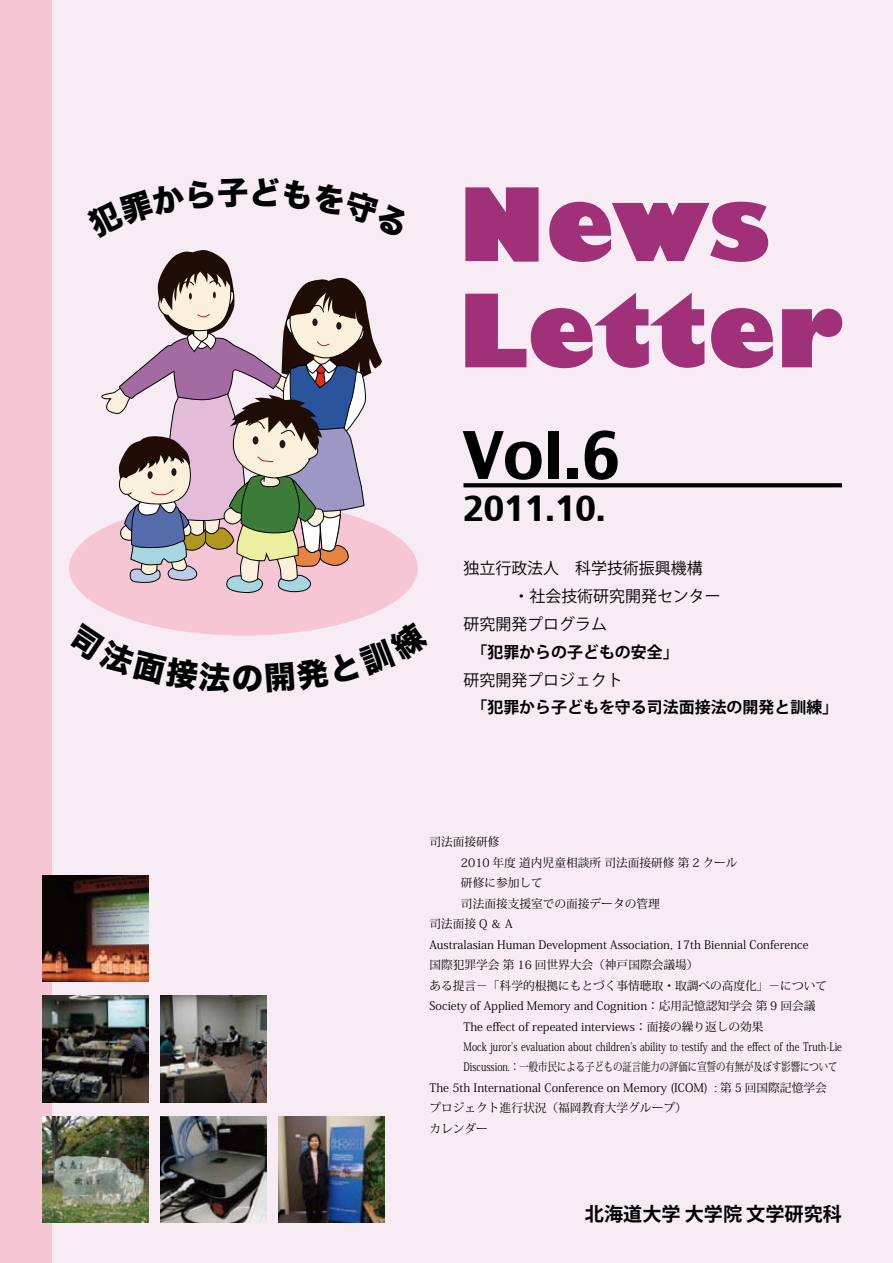
<style>
.page{position:relative;width:893px;height:1263px;background:#f7ecf4}
.page>*{position:absolute;margin:0;border:0;box-sizing:border-box;transform-origin:0 0}
.t1{font:800 98.85px/106.2px "Gill Sans";color:#a03179}
.t2{font:63.75px "Charcoal CY";color:#000}
.t3{font:34.05px "Charcoal CY";color:#000}
.t4{font:31.5px "Hira Kaku Std W8";color:#000}
.t5{font:700 19.2px "Koz Go Pro";color:#000}
.t6{font:15.9px "Koz Go Pro";color:#000}
.t7{font:700 15.9px "Koz Go Pro";color:#000}
.t8{font:11.7px "Koz Min Pro";color:#000}
.t9{font:11.7px "Koz Min Pro";color:#000;scale:.8 1}
</style>
<div class="page">
<div style="left:0;top:0;width:51px;height:1263px;background:#f7c6d5"></div>
<svg style="left:463px;top:483px;width:379px;height:4px;background:#090909"></svg>
<img style="left:161px;top:1116px;width:106px;height:106px">
<img style="left:43px;top:996px;width:106px;height:106px">
<img style="left:43px;top:875px;width:106px;height:106px">
<img style="left:279px;top:1116px;width:106px;height:107px">
<img style="left:43px;top:1116px;width:106px;height:106px">
<img style="left:161px;top:996px;width:106px;height:106px">
<svg style="left:69px;top:250px;width:349px;height:386px"></svg>
<h3 class="t4" style="left:232px;top:661px;width:33px">の</h3>
<h1 class="t1" style="left:458px;top:179px;width:386px">News<br>Letter</h1>
<h2 class="t2" style="left:463px;top:415px;width:158px">Vol.6</h2>
<h3 class="t3" style="left:463px;top:487px;width:144px">2011.10.</h3>
<h3 class="t6" style="left:463px;top:558px;width:241px">独立行政法人　科学技術振興機構</h3>
<h3 class="t6" style="left:513px;top:586px;width:209px">・社会技術研究開発センター</h3>
<h3 class="t6" style="left:463px;top:614px;width:145px">研究開発プログラム</h3>
<h3 class="t7" style="left:463px;top:642px;width:217px">　「犯罪からの子どもの安全」</h3>
<h3 class="t6" style="left:463px;top:669px;width:161px">研究開発プロジェクト</h3>
<h3 class="t7" style="left:463px;top:697px;width:376px">　「犯罪から子どもを守る司法面接法の開発と訓練」</h3>
<p class="t8" style="left:429px;top:834px;width:72px">司法面接研修</p>
<p class="t8" style="left:461px;top:854px;width:278px">2010 年度道内児童相談所司法面接研修第 2 クール</p>
<p class="t8" style="left:461px;top:875px;width:83px">研修に参加して</p>
<p class="t8" style="left:461px;top:895px;width:200px">司法面接支援室での面接データの管理</p>
<p class="t8" style="left:429px;top:916px;width:85px">司法面接 Q ＆ A</p>
<p class="t8" style="left:429px;top:936px;width:381px">Australasian Human Development Association, 17th Biennial Conference</p>
<p class="t8" style="left:429px;top:956px;width:271px">国際犯罪学会第 16 回世界大会（神戸国際会議場）</p>
<p class="t8" style="left:429px;top:977px;width:399px">ある提言−「科学的根拠にもとづく事情聴取・取調べの高度化」−について</p>
<p class="t8" style="left:429px;top:997px;width:387px">Society of Applied Memory and Cognition：応用記憶認知学会第 9 回会議</p>
<p class="t8" style="left:463px;top:1018px;width:302px">The effect of repeated interviews：面接の繰り返しの効果</p>
<p class="t9" style="left:463px;top:1038px;width:475px">Mock juror’s evaluation about children’s ability to testify and the effect of the Truth-Lie</p>
<p class="t9" style="left:464px;top:1059px;width:469px">Discussion.：一般市民による子どもの証言能力の評価に宣誓の有無が及ぼす影響について</p>
<p class="t8" style="left:429px;top:1079px;width:399px">The 5th International Conference on Memory (ICOM) : 第 5 回国際記憶学会</p>
<p class="t8" style="left:429px;top:1100px;width:259px">プロジェクト進行状況（福岡教育大学グループ）</p>
<p class="t8" style="left:429px;top:1120px;width:60px">カレンダー</p>
<h3 class="t5" style="left:585px;top:1201px;width:259px">北海道大学 大学院 文学研究科</h3>
</div>
